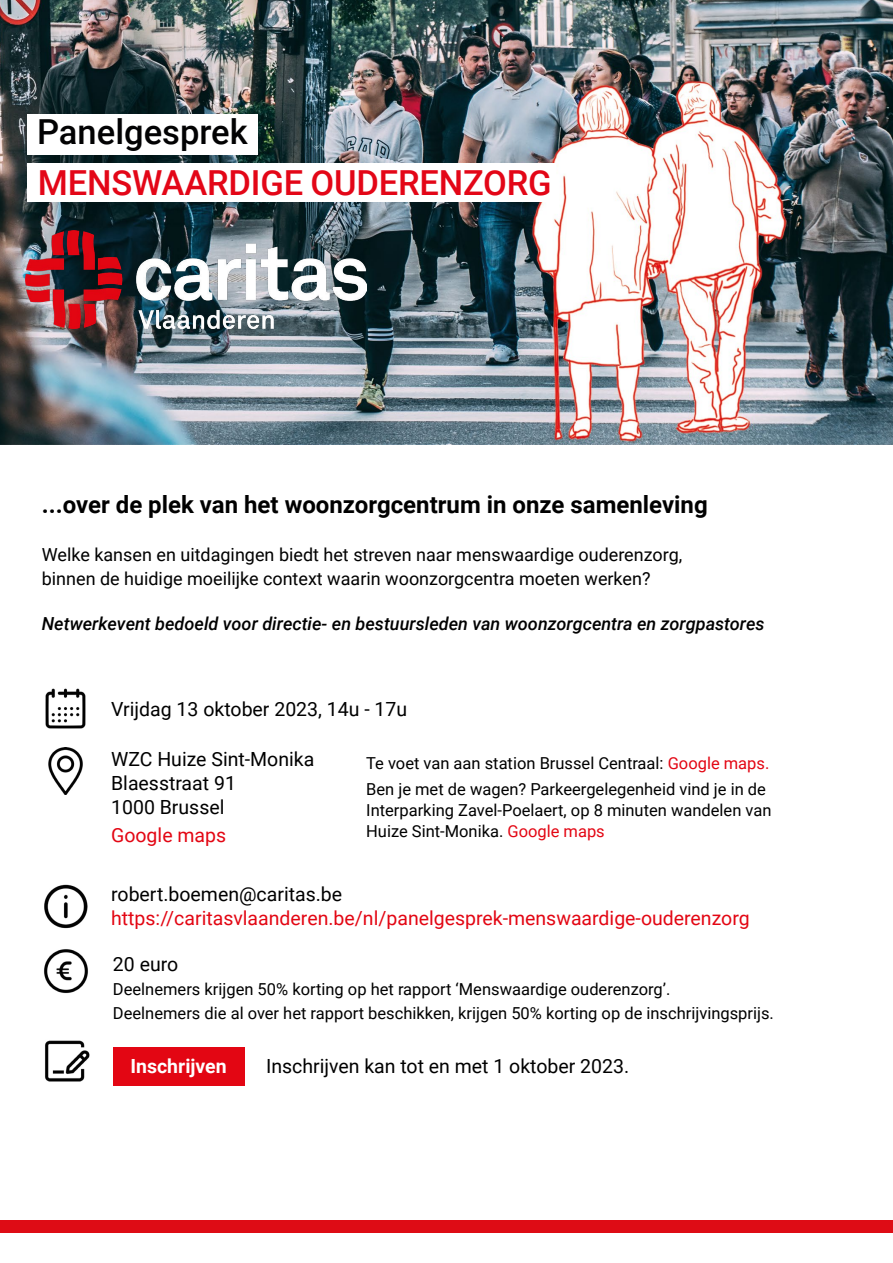
<style>
.page{position:relative;width:893px;height:1263px;background:#fff}
.page>*{position:absolute;margin:0;border:0;box-sizing:border-box;transform-origin:0 0}
.t1{font:500 34.5px "Roboto";letter-spacing:-.005em;color:#e30617}
.t2{font:500 34.5px "Roboto";color:#020203}
.t3{font:700 24px "Roboto";color:#000}
.t4{font:19.5px/24px "Roboto";color:#000}
.t5{font:19.5px "Roboto";color:#e30613}
.t6{font:700 19.5px "Roboto";color:#fff}
.t7{font:18px/24px "Roboto";color:#000}
.t8{font:italic 500 18px "Roboto";color:#000}
.t9{font:16.5px/24px "Roboto";color:#000}
.s1{color:#e30613}
</style>
<div class="page">
<img style="left:0;top:0;width:893px;height:445px">
<div style="left:0;top:1220px;width:893px;height:13px;background:#de0c15"></div>
<div style="left:113px;top:1046px;width:131px;height:39px;background:#e30613"></div>
<img style="left:45px;top:688px;width:41px;height:41px">
<img style="left:48px;top:747px;width:35px;height:48px">
<img style="left:44px;top:884px;width:44px;height:45px">
<img style="left:45px;top:1040px;width:45px;height:42px">
<img style="left:44px;top:949px;width:44px;height:44px">
<img style="left:25px;top:231px;width:341px;height:97px">
<div style="left:27px;top:115px;width:230px;height:40px;background:#fff"></div>
<div style="left:27px;top:164px;width:529px;height:38px;background:#fff"></div>
<h1 class="t2" style="left:37px;top:107px;width:212px">Panelgesprek</h1>
<h1 class="t1" style="left:38px;top:158px;width:515px">MENSWAARDIGE OUDERENZORG</h1>
<h2 class="t3" style="left:42px;top:488px;width:667px">...over de plek van het woonzorgcentrum in onze samenleving</h2>
<p class="t7" style="left:42px;top:542px;width:642px">Welke kansen en uitdagingen biedt het streven naar menswaardige ouderenzorg, binnen de huidige moeilijke context waarin woonzorgcentra moeten werken?</p>
<p class="t8" style="left:42px;top:611px;width:724px">Netwerkevent bedoeld voor directie- en bestuursleden van woonzorgcentra en zorgpastores</p>
<p class="t4" style="left:111px;top:696px;width:298px">Vrijdag 13 oktober 2023, 14u - 17u</p>
<p class="t4" style="left:111px;top:746px;width:205px">WZC Huize Sint-Monika<br>Blaesstraat 91<br>1000 Brussel</p>
<p class="t5" style="left:111px;top:822px;width:117px">Google maps</p>
<p class="t9" style="left:366px;top:750px;width:405px;line-height:25.2px">Te voet van aan station Brussel Centraal: <span class="s1">Google maps.<br></span>Ben je met de wagen? Parkeergelegenheid vind je in de</p>
<p class="t9" style="left:366px;top:799px;width:407px;line-height:21px">Interparking Zavel-Poelaert, op 8 minuten wandelen van<br>Huize Sint-Monika. <span class="s1">Google maps</span></p>
<p class="t4" style="left:111px;top:881px;width:233px">robert.boemen@caritas.be</p>
<p class="t5" style="left:111px;top:904px;width:640px">https://caritasvlaanderen.be/nl/panelgesprek-menswaardige-ouderenzorg</p>
<p class="t4" style="left:113px;top:951px;width:67px">20 euro</p>
<p class="t9" style="left:113px;top:977px;width:662px">Deelnemers krijgen 50% korting op het rapport ‘Menswaardige ouderenzorg’.<br>Deelnemers die al over het rapport beschikken, krijgen 50% korting op de inschrijvingsprijs.</p>
<p class="t6" style="left:130px;top:1053px;width:98px">Inschrijven</p>
<p class="t4" style="left:266px;top:1054px;width:365px">Inschrijven kan tot en met 1 oktober 2023.</p>
</div>
